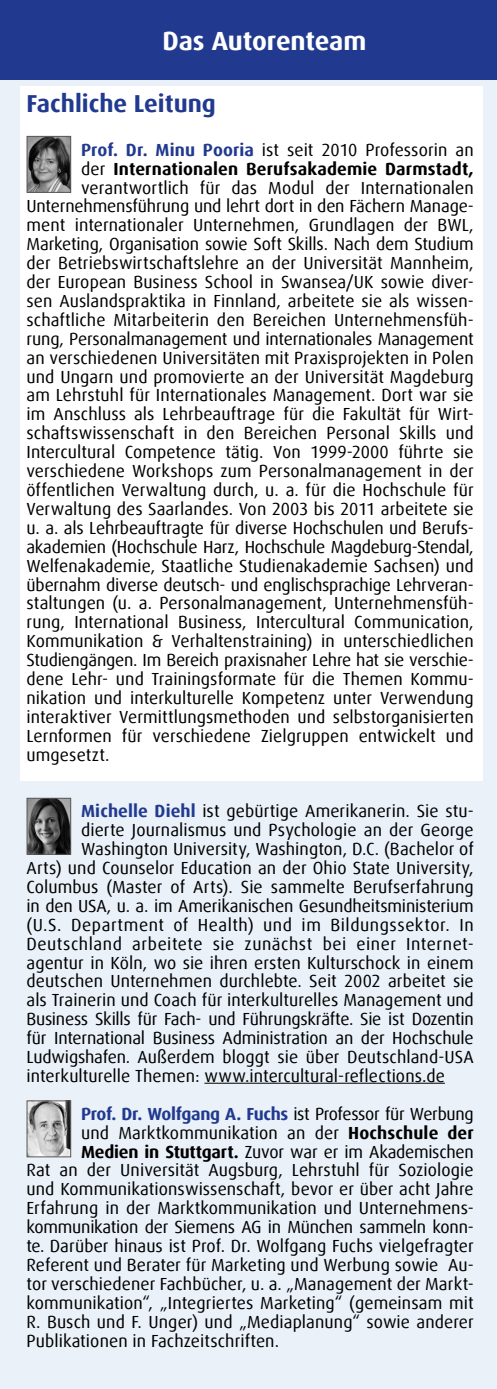
<style>
.page{position:relative;width:497px;height:1389px;background:#fff}
.page>*{position:absolute;margin:0;border:0;box-sizing:border-box;transform-origin:0 0}
.t1{font:700 26.25px "Dax Offc";letter-spacing:-.01em;color:#fff}
.t2{font:700 24.5px "Dax Offc";color:#213a8f}
.t3{font:17.5px "Dax Offc";letter-spacing:.005em;color:#000}
.t4{font:17.5px "Dax Offc";letter-spacing:-.015em;color:#000}
.t5{font:17.5px "Dax Offc";letter-spacing:.03em;color:#000}
.t6{font:700 17.5px "Dax Offc";letter-spacing:-.02em;color:#213a8f}
.t7{font:700 17.5px "Dax Offc";letter-spacing:.01em;color:#000}
.s1{font-weight:700;color:#213a8f}
.s2{font-weight:400}
.s3{font-weight:400;color:#000}
.s4{font-weight:700}
</style>
<div class="page">
<div style="left:0;top:0;width:496px;height:1389px;background:#eaf1f9"></div>
<div style="left:20px;top:86px;width:462px;height:694px;background:#fff"></div>
<hr style="left:204px;top:1083px;width:240px;height:1px;background:#000">
<img style="left:29px;top:800px;width:40px;height:53px">
<div style="left:27px;top:798px;width:44px;height:57px;border:1px solid #575756"></div>
<div style="left:0;top:0;width:496px;height:79px;background:#213a8f"></div>
<img style="left:29px;top:138px;width:40px;height:53px">
<div style="left:27px;top:136px;width:44px;height:57px;border:1px solid #575756"></div>
<img style="left:29px;top:1102px;width:40px;height:53px">
<div style="left:27px;top:1100px;width:44px;height:57px;border:1px solid #575756"></div>
<h1 class="t1" style="left:162px;top:24px;width:205px">Das Autorenteam</h1>
<h2 class="t2" style="left:26px;top:88px;width:191px">Fachliche Leitung</h2>
<p class="t3" style="left:81px;top:139px;width:393px"><span class="s1">Prof. Dr. Minu Pooria</span> ist seit 2010 Professorin an</p>
<p class="t7" style="left:81px;top:157px;width:393px"><span class="s2">der</span> Internationalen Berufsakademie Darmstadt,</p>
<p class="t3" style="left:81px;top:176px;width:393px">verantwortlich für das Modul der Internationalen</p>
<p class="t3" style="left:26px;top:195px;width:448px">Unternehmensführung und lehrt dort in den Fächern Manage-</p>
<p class="t3" style="left:26px;top:214px;width:448px">ment internationaler Unternehmen, Grundlagen der BWL,</p>
<p class="t3" style="left:26px;top:233px;width:448px">Marketing, Organisation sowie Soft Skills. Nach dem Studium</p>
<p class="t3" style="left:26px;top:252px;width:448px">der Betriebswirtschaftslehre an der Universität Mannheim,</p>
<p class="t3" style="left:26px;top:271px;width:448px">der European Business School in Swansea/UK sowie diver-</p>
<p class="t3" style="left:26px;top:290px;width:448px">sen Auslandspraktika in Finnland, arbeitete sie als wissen-</p>
<p class="t3" style="left:26px;top:309px;width:448px">schaftliche Mitarbeiterin den Bereichen Unternehmensfüh-</p>
<p class="t3" style="left:26px;top:328px;width:448px">rung, Personalmanagement und internationales Management</p>
<p class="t3" style="left:26px;top:347px;width:448px">an verschiedenen Universitäten mit Praxisprojekten in Polen</p>
<p class="t3" style="left:26px;top:365px;width:448px">und Ungarn und promovierte an der Universität Magdeburg</p>
<p class="t3" style="left:26px;top:384px;width:448px">am Lehrstuhl für Internationales Management. Dort war sie</p>
<p class="t3" style="left:26px;top:403px;width:448px">im Anschluss als Lehrbeauftrage für die Fakultät für Wirt-</p>
<p class="t3" style="left:26px;top:422px;width:448px">schaftswissenschaft in den Bereichen Personal Skills und</p>
<p class="t3" style="left:26px;top:441px;width:448px">Intercultural Competence tätig. Von 1999-2000 führte sie</p>
<p class="t3" style="left:26px;top:460px;width:448px">verschiedene Workshops zum Personalmanagement in der</p>
<p class="t3" style="left:26px;top:479px;width:448px">öffentlichen Verwaltung durch, u. a. für die Hochschule für</p>
<p class="t3" style="left:26px;top:498px;width:448px">Verwaltung des Saarlandes. Von 2003 bis 2011 arbeitete sie</p>
<p class="t3" style="left:26px;top:517px;width:448px">u. a. als Lehrbeauftragte für diverse Hochschulen und Berufs-</p>
<p class="t4" style="left:26px;top:536px;width:448px">akademien (Hochschule Harz, Hochschule Magdeburg-Stendal,</p>
<p class="t3" style="left:26px;top:554px;width:448px">Welfenakademie, Staatliche Studienakademie Sachsen) und</p>
<p class="t3" style="left:26px;top:573px;width:448px">übernahm diverse deutsch- und englischsprachige Lehrveran-</p>
<p class="t3" style="left:26px;top:592px;width:448px">staltungen (u. a. Personalmanagement, Unternehmensfüh-</p>
<p class="t3" style="left:26px;top:611px;width:448px">rung, International Business, Intercultural Communication,</p>
<p class="t3" style="left:26px;top:630px;width:448px">Kommunikation &amp; Verhaltenstraining) in unterschiedlichen</p>
<p class="t4" style="left:26px;top:649px;width:448px">Studiengängen. Im Bereich praxisnaher Lehre hat sie verschie-</p>
<p class="t3" style="left:26px;top:668px;width:448px">dene Lehr- und Trainingsformate für die Themen Kommu-</p>
<p class="t3" style="left:26px;top:687px;width:448px">nikation und interkulturelle Kompetenz unter Verwendung</p>
<p class="t3" style="left:26px;top:706px;width:448px">interaktiver Vermittlungsmethoden und selbstorganisierten</p>
<p class="t3" style="left:26px;top:725px;width:448px">Lernformen für verschiedene Zielgruppen entwickelt und</p>
<p class="t3" style="left:26px;top:743px;width:84px">umgesetzt.</p>
<p class="t3" style="left:81px;top:800px;width:394px"><span class="s1">Michelle Diehl</span> ist gebürtige Amerikanerin. Sie stu-</p>
<p class="t3" style="left:81px;top:819px;width:393px">dierte Journalismus und Psychologie an der George</p>
<p class="t3" style="left:81px;top:838px;width:394px">Washington University, Washington, D.C. (Bachelor of</p>
<p class="t3" style="left:26px;top:857px;width:448px">Arts) und Counselor Education an der Ohio State University,</p>
<p class="t3" style="left:26px;top:876px;width:448px">Columbus (Master of Arts). Sie sammelte Berufserfahrung</p>
<p class="t3" style="left:26px;top:895px;width:448px">in den USA, u. a. im Amerikanischen Gesundheitsministerium</p>
<p class="t5" style="left:26px;top:914px;width:448px">(U.S. Department of Health) und im Bildungssektor. In</p>
<p class="t5" style="left:26px;top:932px;width:448px">Deutschland arbeitete sie zunächst bei einer Internet-</p>
<p class="t3" style="left:26px;top:951px;width:448px">agentur in Köln, wo sie ihren ersten Kulturschock in einem</p>
<p class="t3" style="left:26px;top:970px;width:448px">deutschen Unternehmen durchlebte. Seit 2002 arbeitet sie</p>
<p class="t3" style="left:26px;top:989px;width:448px">als Trainerin und Coach für interkulturelles Management und</p>
<p class="t4" style="left:26px;top:1008px;width:448px">Business Skills für Fach- und Führungskräfte. Sie ist Dozentin</p>
<p class="t3" style="left:26px;top:1027px;width:448px">für International Business Administration an der Hochschule</p>
<p class="t3" style="left:26px;top:1046px;width:448px">Ludwigshafen. Außerdem bloggt sie über Deutschland-USA</p>
<p class="t3" style="left:26px;top:1065px;width:419px">interkulturelle Themen: www.intercultural-reflections.de</p>
<p class="t6" style="left:81px;top:1102px;width:393px">Prof. Dr. Wolfgang A. Fuchs <span class="s3">ist Professor für Werbung</span></p>
<p class="t3" style="left:81px;top:1121px;width:393px">und Marktkommunikation an der <span class="s4">Hochschule der</span></p>
<p class="t4" style="left:81px;top:1140px;width:393px"><span class="s4">Medien in Stuttgart.</span> Zuvor war er im Akademischen</p>
<p class="t3" style="left:26px;top:1159px;width:448px">Rat an der Universität Augsburg, Lehrstuhl für Soziologie</p>
<p class="t3" style="left:26px;top:1178px;width:448px">und Kommunikationswissenschaft, bevor er über acht Jahre</p>
<p class="t3" style="left:26px;top:1197px;width:448px">Erfahrung in der Marktkommunikation und Unternehmens-</p>
<p class="t4" style="left:26px;top:1216px;width:448px">kommunikation der Siemens AG in München sammeln konn-</p>
<p class="t3" style="left:26px;top:1235px;width:448px">te. Darüber hinaus ist Prof. Dr. Wolfgang Fuchs vielgefragter</p>
<p class="t3" style="left:26px;top:1254px;width:448px">Referent und Berater für Marketing und Werbung sowie Au-</p>
<p class="t3" style="left:26px;top:1273px;width:448px">tor verschiedener Fachbücher, u. a. „Management der Markt-</p>
<p class="t3" style="left:26px;top:1292px;width:448px">kommunikation“, „Integriertes Marketing“ (gemeinsam mit</p>
<p class="t3" style="left:26px;top:1310px;width:448px">R. Busch und F. Unger) und „Mediaplanung“ sowie anderer</p>
<p class="t3" style="left:26px;top:1329px;width:254px">Publikationen in Fachzeitschriften.</p>
</div>
